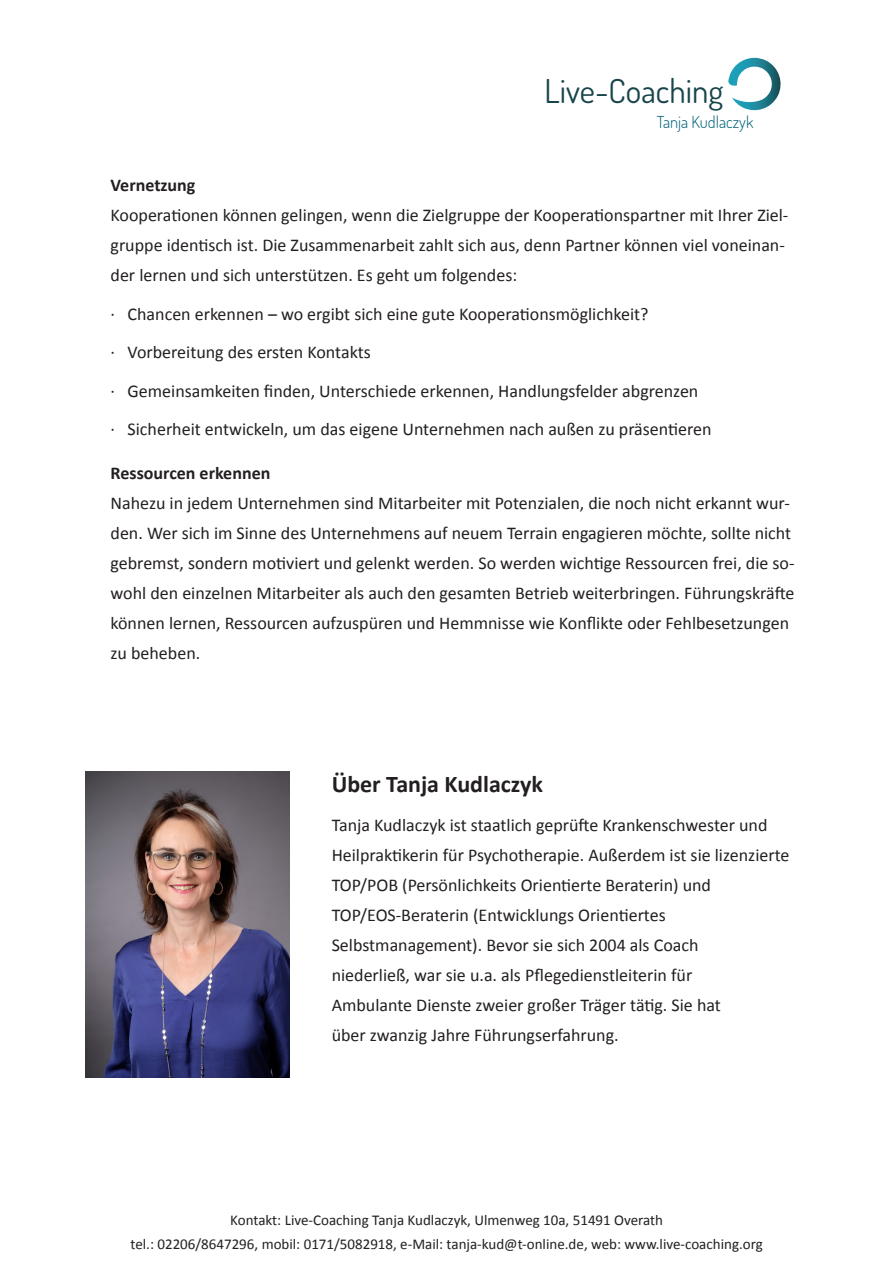
<style>
.page{position:relative;width:893px;height:1263px;background:#fff}
.page>*{position:absolute;margin:0;border:0;box-sizing:border-box;transform-origin:0 0}
.t1{font:33px "Dosis";color:#18444b}
.t2{font:700 24px "Calibri";color:#231f20}
.t3{font:18px/30px "Calibri";color:#231f20}
.t4{font:700 18px "Calibri";color:#231f20}
.t5{font:300 16.5px "Dosis";color:#006178}
.t6{font:15px/24px "Calibri";color:#231f20;text-align:center}
</style>
<div class="page">
<img style="left:85px;top:771px;width:204px;height:306px">
<svg style="left:728px;top:58px;width:53px;height:53px"></svg>
<h1 class="t1" style="left:544px;top:69px;width:180px">Live-Coaching</h1>
<p class="t5" style="left:657px;top:111px;width:98px">Tanja Kudlaczyk</p>
<p class="t4" style="left:111px;top:174px;width:86px">Vernetzung</p>
<p class="t3" style="left:111px;top:199px;width:679px">Kooperationen können gelingen, wenn die Zielgruppe der Kooperationspartner mit Ihrer Ziel&shy;gruppe identisch ist. Die Zusammenarbeit zahlt sich aus, denn Partner können viel voneinan&shy;der lernen und sich unterstützen. Es geht um folgendes:</p>
<p class="t3" style="left:111px;top:293px;width:603px;line-height:38.5px">· Chancen erkennen – wo ergibt sich eine gute Kooperationsmöglichkeit?<br>· Vorbereitung des ersten Kontakts<br>· Gemeinsamkeiten finden, Unterschiede erkennen, Handlungsfelder abgrenzen<br>· Sicherheit entwickeln, um das eigene Unternehmen nach außen zu präsentieren</p>
<p class="t4" style="left:111px;top:462px;width:161px">Ressourcen erkennen</p>
<p class="t3" style="left:111px;top:487px;width:685px">Nahezu in jedem Unternehmen sind Mitarbeiter mit Potenzialen, die noch nicht erkannt wur&shy;den. Wer sich im Sinne des Unternehmens auf neuem Terrain engagieren möchte, sollte nicht gebremst, sondern motiviert und gelenkt werden. So werden wichtige Ressourcen frei, die so&shy;wohl den einzelnen Mitarbeiter als auch den gesamten Betrieb weiterbringen. Führungskräfte können lernen, Ressourcen aufzuspüren und Hemmnisse wie Konflikte oder Fehlbesetzungen zu beheben.</p>
<h2 class="t2" style="left:332px;top:769px;width:213px">Über Tanja Kudlaczyk</h2>
<p class="t3" style="left:332px;top:809px;width:459px">Tanja Kudlaczyk ist staatlich geprüfte Krankenschwester und Heilpraktikerin für Psychotherapie. Außerdem ist sie lizenzierte TOP/POB (Persönlichkeits Orientierte Beraterin) und TOP/EOS-Beraterin (Entwicklungs Orientiertes Selbstmanagement). Bevor sie sich 2004 als Coach<br>niederließ, war sie u.a. als Pflegedienstleiterin für<br>Ambulante Dienste zweier großer Träger tätig. Sie hat<br>über zwanzig Jahre Führungserfahrung.</p>
<p class="t6" style="left:131px;top:1208px;width:634px">Kontakt: Live-Coaching Tanja Kudlaczyk, Ulmenweg 10a, 51491 Overath<br>tel.: 02206/8647296, mobil: 0171/5082918, e-Mail: tanja-kud@t-online.de, web: www.live-coaching.org</p>
</div>
